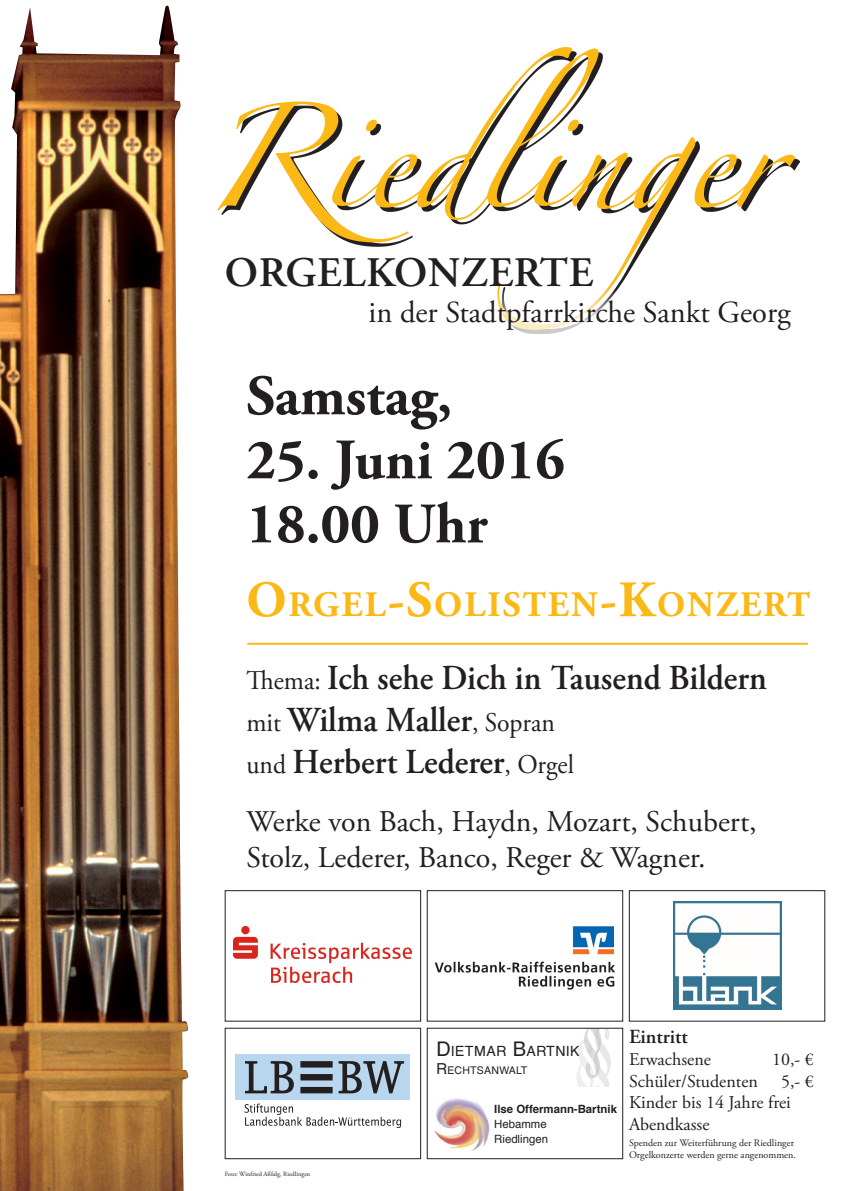
<style>
.page{position:relative;width:842px;height:1191px;background:#fff}
.page>*{position:absolute;margin:0;border:0;box-sizing:border-box;transform-origin:0 0}
.t1{font:94px "Zapfino";color:#fcb814}
.Absatzformat_3{font:700 57px/64px "Adobe Garamond Pro";color:#231f20}
.t2{font:600 42px "Adobe Garamond Pro";letter-spacing:.015em;color:#231f20}
.Absatzformat_3-2{font:700 35.7px "Adobe Garamond Pro";letter-spacing:.055em;color:#fcb814}
.Absatzformat_4{font:600 35px/42px "Adobe Garamond Pro";color:#231f20;scale:.95 1}
.t3{font:30.5px "Adobe Garamond Pro";color:#231f20}
.Absatzformat_5{font:30px/36px "Adobe Garamond Pro";color:#231f20}
.t4{font:600 20px "Adobe Garamond Pro";color:#231f20}
.Absatzformat_2{font:18px/21.6px "Adobe Garamond Pro";color:#231f20}
.Absatzformat_2-2{font:13.9px "Europa SB";letter-spacing:.035em;color:#231f20}
.Absatzformat_2-3{font:700 11.4px "Helvetica";color:#231f20}
.Absatzformat_2-4{font:11.4px "Helvetica";color:#231f20}
.Absatzformat_2-5{font:10.4px "Europa SB";letter-spacing:.025em;color:#231f20}
.Absatzformat_2-6{font:10px/12px "Adobe Garamond Pro";color:#231f20}
.t5{font:6.5px "Adobe Garamond Pro";color:#231f20}
.s1{font-size:51px}
.s2{font-weight:400;font-size:27px}
.s3{font-size:19.8px}
.s4{font-size:14.9px}
</style>
<div class="page">
<svg style="left:221px;top:51px;width:579px;height:239px"></svg>
<img style="left:0;top:6px;width:189px;height:1185px">
<img style="left:577px;top:1029px;width:34px;height:57px">
<div style="left:427px;top:1027px;width:196px;height:132px;border:1px solid #231f20"></div>
<img style="left:234px;top:926px;width:178px;height:56px">
<div style="left:225px;top:890px;width:196px;height:131px;border:1px solid #231f20"></div>
<div style="left:427px;top:890px;width:196px;height:131px;border:1px solid #231f20"></div>
<img style="left:673px;top:902px;width:108px;height:108px">
<div style="left:629px;top:890px;width:196px;height:131px;border:1px solid #231f20"></div>
<div style="left:236px;top:1054px;width:174px;height:46px;background:#b9d6ef"></div>
<svg style="left:245px;top:1061px;width:159px;height:32px"></svg>
<svg style="left:245px;top:1103px;width:156px;height:25px"></svg>
<div style="left:225px;top:1027px;width:196px;height:132px;border:1px solid #231f20"></div>
<img style="left:434px;top:961px;width:181px;height:28px">
<img style="left:572px;top:926px;width:42px;height:29px">
<img style="left:434px;top:1098px;width:56px;height:53px">
<hr style="left:247px;top:643px;width:561px;height:2px;background:#fcb814">
<h1 class="t1" style="left:201px;top:118px;width:625px">Riedlinger</h1>
<p class="t2" style="left:225px;top:249px;width:370px">ORGELKONZERTE</p>
<p class="t3" style="left:369px;top:294px;width:424px">in der Stadtpfarrkirche Sankt Georg</p>
<p class="Absatzformat_3" style="left:246px;top:365px;width:207px">Samstag,</p>
<p class="Absatzformat_3" style="left:246px;top:429px;width:320px">25. Juni 2016<br>18.00 Uhr</p>
<p class="Absatzformat_3-2" style="left:246px;top:584px;width:565px"><span class="s1">O</span>RGEL<span class="s1">-S</span>OLISTEN<span class="s1">-K</span>ONZERT</p>
<p class="Absatzformat_4" style="left:246px;top:657px;width:549px"><span class="s2">Thema:</span> Ich sehe Dich in Tausend Bildern <span class="s2">mit</span> Wilma Maller<span class="s2">, Sopran<br>und</span> Herbert Lederer<span class="s2">, Orgel</span></p>
<p class="Absatzformat_5" style="left:246px;top:805px;width:512px">Werke von Bach, Haydn, Mozart, Schubert,<br>Stolz, Lederer, Banco, Reger &amp; Wagner.</p>
<p class="t5" style="left:225px;top:1169px;width:87px">Foto: Winfried Aßfalg, Riedlingen</p>
<p class="Absatzformat_2-2" style="left:436px;top:1042px;width:145px"><span class="s3">D</span>IETMAR <span class="s3">B</span>ARTNIK</p>
<p class="Absatzformat_2-5" style="left:436px;top:1064px;width:92px"><span class="s4">R</span>ECHTSANWALT</p>
<p class="Absatzformat_2-3" style="left:494px;top:1100px;width:124px">Ilse Offermann-Bartnik</p>
<p class="Absatzformat_2-4" style="left:494px;top:1115px;width:54px">Hebamme</p>
<p class="Absatzformat_2-4" style="left:494px;top:1130px;width:55px">Riedlingen</p>
<p class="t4" style="left:629px;top:1025px;width:60px">Eintritt</p>
<p class="Absatzformat_2" style="left:629px;top:1049px;width:83px">Erwachsene</p>
<p class="Absatzformat_2" style="left:772px;top:1049px;width:43px">10,- €</p>
<p class="Absatzformat_2" style="left:629px;top:1070px;width:130px">Schüler/Studenten</p>
<p class="Absatzformat_2" style="left:781px;top:1070px;width:34px">5,- €</p>
<p class="Absatzformat_2" style="left:629px;top:1092px;width:163px">Kinder bis 14 Jahre frei<br>Abendkasse</p>
<p class="Absatzformat_2-6" style="left:629px;top:1137px;width:168px">Spenden zur Weiterführung der Riedlinger<br>Orgelkonzerte werden gerne angenommen.</p>
</div>
